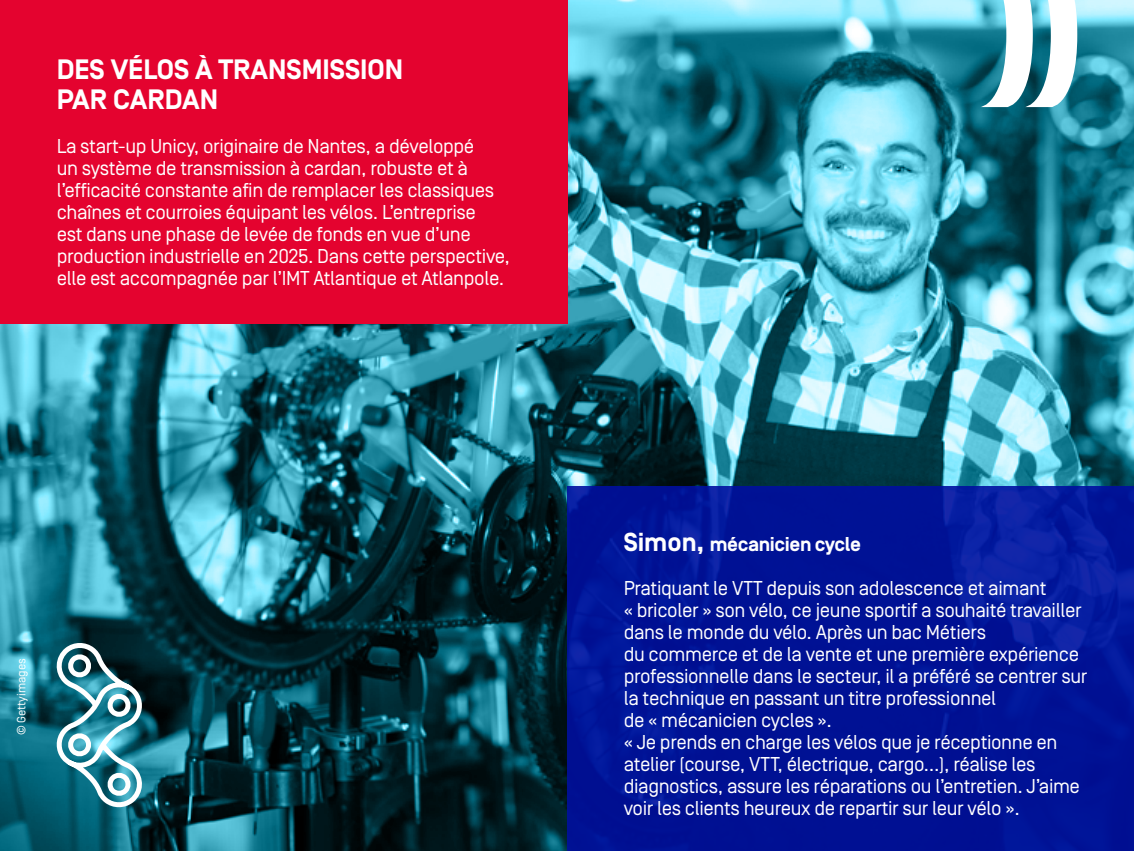
<style>
.page{position:relative;width:1134px;height:851px;background:#fff}
.page>*{position:absolute;margin:0;border:0;box-sizing:border-box;transform-origin:0 0}
.t1{font:700 28px/30px "Simplon Norm";color:#fff}
.t2{font:20px/22px "Simplon Norm";letter-spacing:-.02em;color:#fff}
.t3{font:12px "Simplon Norm";color:#fff}
.s1{font-weight:700;font-size:26px}
.s2{font-weight:700}
</style>
<div class="page">
<img style="left:0;top:0;width:1134px;height:850px">
<div style="left:0;top:0;width:567px;height:323px;background:#e4032f"></div>
<svg style="left:567px;top:485px;width:567px;height:365px;background:#011396"></svg>
<svg style="left:980px;top:0;width:97px;height:107px"></svg>
<svg style="left:50px;top:637px;width:98px;height:176px"></svg>
<h1 class="t1" style="left:57px;top:56px;width:348px">DES VÉLOS À TRANSMISSION<br>PAR CARDAN</h1>
<p class="t2" style="left:57px;top:135px;width:455px">La start-up Unicy, originaire de Nantes, a développé<br>un système de transmission à cardan, robuste et à l’efficacité constante afin de remplacer les classiques chaînes et courroies équipant les vélos. L’entreprise<br>est dans une phase de levée de fonds en vue d’une production industrielle en 2025. Dans cette perspective, elle est accompagnée par l’IMT Atlantique et Atlanpole.</p>
<p class="t3" style="left:15px;top:735px;width:78px;rotate:-90deg">© Gettyimages</p>
<p class="t2" style="left:624px;top:522px;width:424px;line-height:43.6px"><span class="s1">Simon,</span> <span class="s2">mécanicien cycle<br></span>Pratiquant le VTT depuis son adolescence et aimant</p>
<p class="t2" style="left:624px;top:599px;width:465px">« bricoler » son vélo, ce jeune sportif a souhaité travailler dans le monde du vélo. Après un bac Métiers<br>du commerce et de la vente et une première expérience professionnelle dans le secteur, il a préféré se centrer sur la technique en passant un titre professionnel<br>de « mécanicien cycles ».<br>« Je prends en charge les vélos que je réceptionne en atelier (course, VTT, électrique, cargo…), réalise les diagnostics, assure les réparations ou l’entretien. J’aime voir les clients heureux de repartir sur leur vélo ».</p>
</div>
